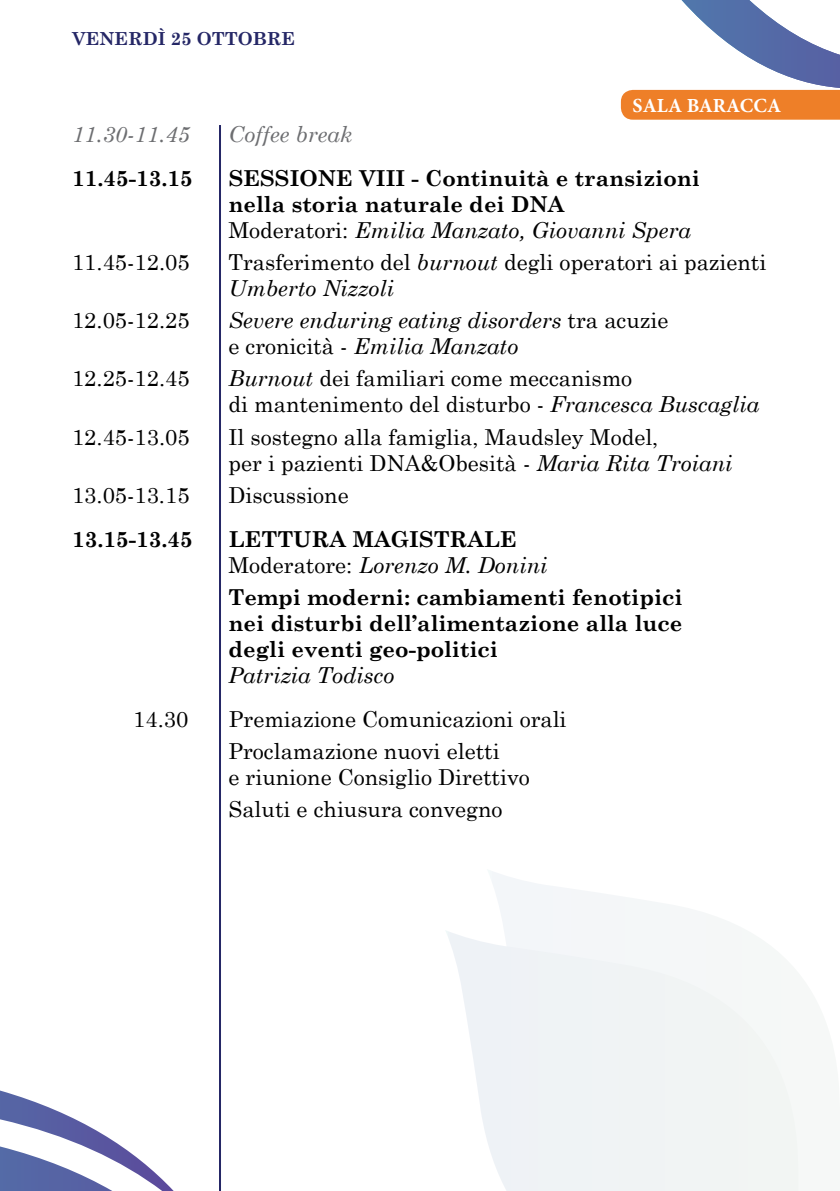
<style>
.page{position:relative;width:840px;height:1191px;background:#fff}
.page>*{position:absolute;margin:0;border:0;box-sizing:border-box;transform-origin:0 0}
.t1{font:22px/26px "Century Schoolbook";color:#000}
.t2{font:700 22px/26px "Century Schoolbook";color:#000}
.t3{font:italic 22px/26px "Century Schoolbook";color:#000}
.t4{font:italic 22px "Century Schoolbook";color:#6d6e71}
.t5{font:700 20px "Minion Pro";color:#fff}
.t6{font:700 18px "Century Schoolbook";color:#252766}
.s1{font-weight:400}
.s2{font-weight:400;font-style:italic}
.s3{font-style:italic}
.s4{font-style:normal}
</style>
<div class="page">
<svg style="left:0;top:1090px;width:174px;height:101px"></svg>
<hr style="left:219px;top:125px;width:2px;height:1066px;background:#252766">
<svg style="left:620px;top:0;width:219px;height:120px"></svg>
<svg style="left:488px;top:870px;width:311px;height:321px"></svg>
<svg style="left:446px;top:930px;width:351px;height:261px"></svg>
<p class="t6" style="left:72px;top:24px;width:224px">VENERDÌ 25 OTTOBRE</p>
<p class="t5" style="left:632px;top:91px;width:150px">SALA BARACCA</p>
<p class="t4" style="left:72px;top:118px;width:119px">11.30-11.45</p>
<p class="t4" style="left:228px;top:118px;width:125px">Coffee break</p>
<p class="t2" style="left:72px;top:164px;width:122px">11.45-13.15</p>
<p class="t2" style="left:228px;top:164px;width:473px">SESSIONE VIII - Continuità e transizioni nella storia naturale dei DNA<br><span class="s1">Moderatori:</span> <span class="s2">Emilia Manzato, Giovanni Spera</span></p>
<p class="t1" style="left:72px;top:247px;width:119px">11.45-12.05</p>
<p class="t1" style="left:228px;top:247px;width:539px">Trasferimento del <span class="s3">burnout</span> degli operatori ai pazienti<br><span class="s3">Umberto Nizzoli</span></p>
<p class="t1" style="left:72px;top:305px;width:119px">12.05-12.25</p>
<p class="t3" style="left:228px;top:306px;width:441px">Severe enduring eating disorders <span class="s4">tra acuzie e cronicità -</span> Emilia Manzato</p>
<p class="t1" style="left:72px;top:363px;width:119px">12.25-12.45</p>
<p class="t1" style="left:228px;top:363px;width:532px"><span class="s3">Burnout</span> dei familiari come meccanismo<br>di mantenimento del disturbo - <span class="s3">Francesca Buscaglia</span></p>
<p class="t1" style="left:72px;top:422px;width:119px">12.45-13.05</p>
<p class="t1" style="left:228px;top:422px;width:505px">Il sostegno alla famiglia, Maudsley Model,<br>per i pazienti DNA&amp;Obesità - <span class="s3">Maria Rita Troiani</span></p>
<p class="t1" style="left:72px;top:480px;width:119px">13.05-13.15</p>
<p class="t1" style="left:228px;top:480px;width:122px">Discussione</p>
<p class="t2" style="left:72px;top:524px;width:122px">13.15-13.45</p>
<p class="t2" style="left:228px;top:524px;width:320px">LETTURA MAGISTRALE<br><span class="s1">Moderatore:</span> <span class="s2">Lorenzo M. Donini</span></p>
<p class="t2" style="left:228px;top:582px;width:455px;text-align:justify">Tempi moderni: cambiamenti fenotipici nei disturbi dell’alimentazione alla luce degli eventi geo-politici</p>
<p class="t3" style="left:228px;top:661px;width:167px">Patrizia Todisco</p>
<p class="t1" style="left:133px;top:704px;width:57px">14.30</p>
<p class="t1" style="left:228px;top:701px;width:339px;line-height:32px">Premiazione Comunicazioni orali<br>Proclamazione nuovi eletti</p>
<p class="t1" style="left:228px;top:759px;width:303px;line-height:32px">e riunione Consiglio Direttivo<br>Saluti e chiusura convegno</p>
</div>
